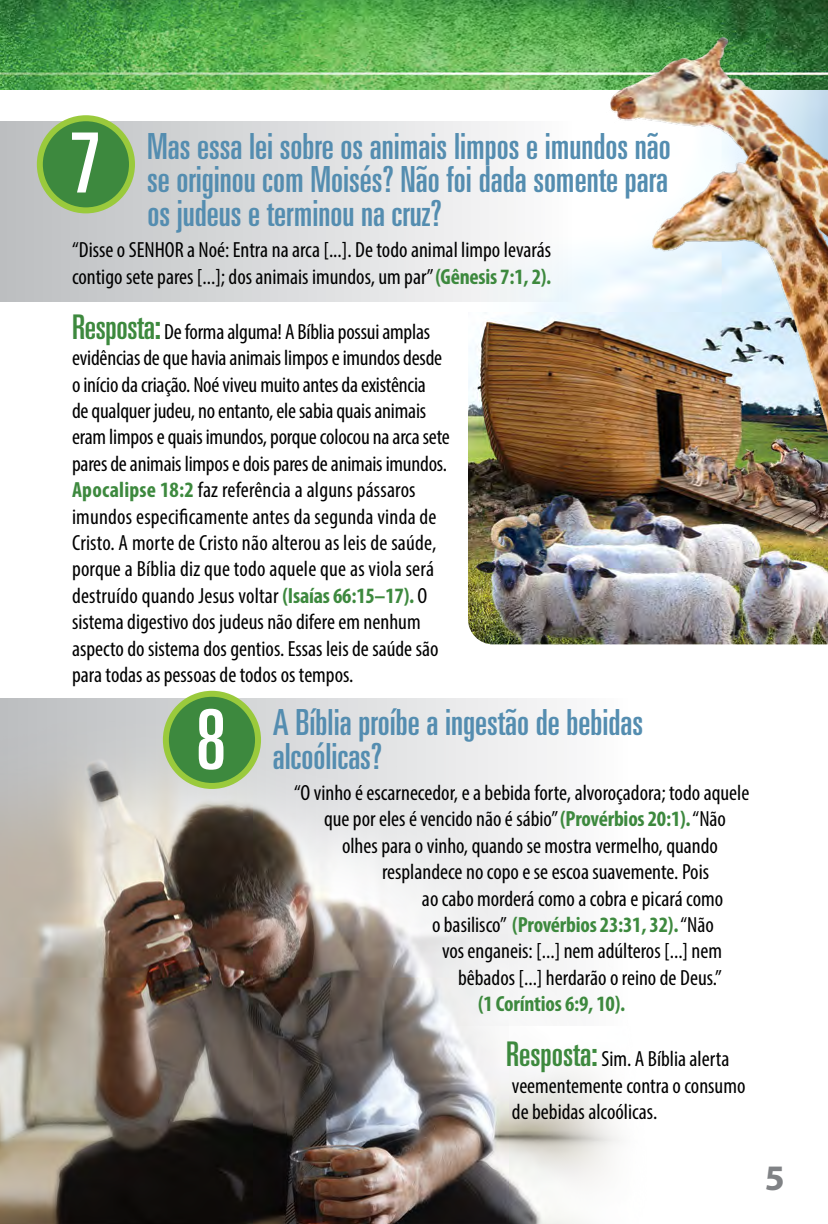
<style>
.page{position:relative;width:828px;height:1224px;background:#fff}
.page>*{position:absolute;margin:0;border:0;box-sizing:border-box;transform-origin:0 0}
.t1{font:ultra-condensed 83px "Univers";color:#fff}
.t2{font:ultra-condensed 36px/34px "Univers";color:#548db0;text-align:justify}
.t3{font:700 36px "Myriad Pro";color:#808285}
.t4{font:condensed 22px/26.4px "Myriad Pro";color:#000}
.t5{font:700 condensed 22px "Myriad Pro";letter-spacing:-.01em;color:#3d893e}
.s1{font-weight:700;color:#3d893e}
.s2{font-family:"Univers";font-stretch:ultra-condensed;font-size:34px;color:#3d893e}
.s3{font-weight:400;color:#000}
</style>
<div class="page">
<img style="left:468px;top:257px;width:360px;height:387px">
<img style="left:0;top:0;width:828px;height:90px">
<div style="left:0;top:699px;width:628px;height:327px;background:linear-gradient(to right,#b7bdb4,#fcfbfc)"></div>
<img style="left:0;top:722px;width:628px;height:502px">
<div style="left:0;top:121px;width:572px;height:180px;background:linear-gradient(to right,#bbbebd,#fbfbfd)"></div>
<div style="left:166px;top:694px;width:92px;height:92px;background:#3d893e;border-radius:50%"></div>
<div style="left:163px;top:691px;width:98px;height:98px;border:6px solid #9aca3c;border-radius:50%"></div>
<div style="left:40px;top:118px;width:92px;height:92px;background:#3d893e;border-radius:50%"></div>
<div style="left:37px;top:115px;width:98px;height:98px;border:6px solid #9aca3c;border-radius:50%"></div>
<img style="left:600px;top:36px;width:228px;height:467px">
<h1 class="t1" style="left:70px;top:116px;width:32px">7</h1>
<h2 class="t2" style="left:147px;top:129px;width:525px">Mas essa lei sobre os animais limpos e imundos não se originou com Moisés? Não foi dada somente para os judeus e terminou na cruz?</h2>
<p class="t4" style="left:72px;top:236px;width:481px">“Disse o SENHOR a Noé: Entra na arca [...]. De todo animal limpo levarás contigo sete pares [...]; dos animais imundos, um par” <span class="s1">(Gênesis 7:1, 2).</span></p>
<p class="t4" style="left:72px;top:318px;width:379px"><span class="s2">Resposta:</span> De forma alguma! A Bíblia possui amplas evidências de que havia animais limpos e imundos desde o início da criação. Noé viveu muito antes da existência<br>de qualquer judeu, no entanto, ele sabia quais animais eram limpos e quais imundos, porque colocou na arca sete pares de animais limpos e dois pares de animais imundos.<br><span class="s1">Apocalipse 18:2</span> faz referência a alguns pássaros imundos especificamente antes da segunda vinda de Cristo. A morte de Cristo não alterou as leis de saúde, porque a Bíblia diz que todo aquele que as viola será destruído quando Jesus voltar <span class="s1">(Isaías 66:15–17).</span> O sistema digestivo dos judeus não difere em nenhum aspecto do sistema dos gentios. Essas leis de saúde são para todas as pessoas de todos os tempos.</p>
<h1 class="t1" style="left:196px;top:693px;width:32px">8</h1>
<h2 class="t2" style="left:273px;top:705px;width:372px">A Bíblia proíbe a ingestão de bebidas alcoólicas?</h2>
<p class="t4" style="left:294px;top:779px;width:457px;text-align:center">“O vinho é escarnecedor, e a bebida forte, alvoroçadora; todo aquele que por eles é vencido não é sábio” <span class="s1">(Provérbios 20:1).</span> “Não</p>
<p class="t4" style="left:342px;top:832px;width:377px">olhes para o vinho, quando se mostra vermelho, quando</p>
<p class="t4" style="left:382px;top:858px;width:329px">resplandece no copo e se escoa suavemente. Pois</p>
<p class="t4" style="left:422px;top:885px;width:303px">ao cabo morderá como a cobra e picará como</p>
<p class="t5" style="left:432px;top:911px;width:283px"><span class="s3">o basilisco”</span> (Provérbios 23:31, 32). <span class="s3">“Não</span></p>
<p class="t4" style="left:442px;top:938px;width:282px">vos enganeis: [...] nem adúlteros [...] nem</p>
<p class="t4" style="left:458px;top:964px;width:265px">bêbados [...] herdarão o reino de Deus.”</p>
<p class="t5" style="left:478px;top:990px;width:149px">(1 Coríntios 6:9, 10).</p>
<p class="t4" style="left:506px;top:1046px;width:241px"><span class="s2">Resposta:</span> Sim. A Bíblia alerta veementemente contra o consumo de bebidas alcoólicas.</p>
<h2 class="t3" style="left:765px;top:1155px;width:21px">5</h2>
</div>
